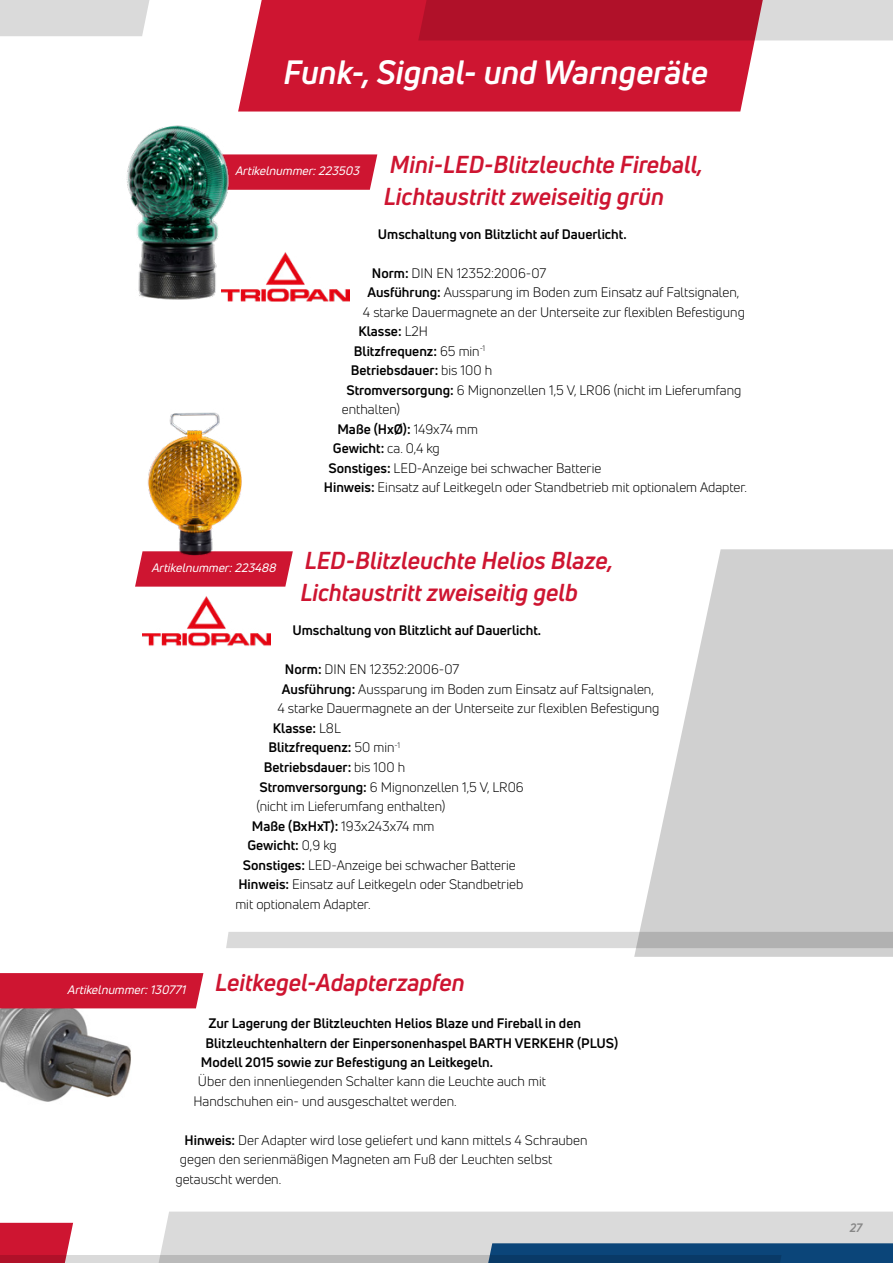
<style>
.page{position:relative;width:893px;height:1263px;background:#fff}
.page>*{position:absolute;margin:0;border:0;box-sizing:border-box;transform-origin:0 0}
.t1{font:italic 700 33px "Uni Neue";color:#fff}
.t2{font:italic 700 24px/31.5px "Uni Neue";color:#ce1531}
.t3{font:13.5px/19.5px "Uni Neue";color:#000}
.t4{font:700 13.5px "Uni Neue";color:#000}
.t5{font:italic 12px "Uni Neue";color:#fff}
.t6{font:italic 700 12px "Uni Neue";color:#878787}
.s1{font-weight:700}
.s2{font-weight:400}
</style>
<div class="page">
<div style="left:0;top:0;width:150px;height:36px;background:#dadada"></div>
<img style="left:142px;top:596px;width:128px;height:50px">
<img style="left:0;top:1008px;width:142px;height:94px">
<svg style="left:135px;top:551px;width:158px;height:36px;background:#d1233d"></svg>
<img style="left:269px;top:252px;width:81px;height:50px">
<svg style="left:269px;top:154px;width:108px;height:36px;background:#d0203b"></svg>
<img style="left:126px;top:125px;width:143px;height:177px">
<svg style="left:634px;top:549px;width:259px;height:408px;fill:#d0d0d0"></svg>
<svg style="left:238px;top:0;width:529px;height:112px;background:#d1243e"></svg>
<svg style="left:417px;top:0;width:476px;height:40px;background:#bc495a"></svg>
<svg style="left:226px;top:932px;width:667px;height:16px;background:#cacaca"></svg>
<svg style="left:0;top:1211px;width:893px;height:52px;background:#b8b6c0"></svg>
<div style="left:0;top:973px;width:203px;height:35px;background:#ce1531"></div>
<img style="left:135px;top:412px;width:138px;height:148px">
<h1 class="t1" style="left:284px;top:51px;width:426px">Funk-, Signal- und Warngeräte</h1>
<h2 class="t2" style="left:384px;top:148px;width:321px;text-indent:-149px"><sub>Artikelnummer:223503</sub> Mini-LED-Blitzleuchte Fireball,<br>Lichtaustritt zweiseitig grün</h2>
<p class="t4" style="left:378px;top:225px;width:250px">Umschaltung von Blitzlicht auf Dauerlicht.</p>
<p class="t3" style="left:372px;top:263px;width:176px"><span class="s1">Norm:</span> DIN EN 12352:2006-07</p>
<p class="t3" style="left:367px;top:283px;width:374px"><span class="s1">Ausführung:</span> Aussparung im Boden zum Einsatz auf Faltsignalen,</p>
<p class="t3" style="left:363px;top:302px;width:383px">4 starke Dauermagnete an der Unterseite zur flexiblen Befestigung</p>
<p class="t4" style="left:358px;top:323px;width:71px">Klasse: <span class="s2">L2H</span></p>
<p class="t4" style="left:354px;top:342px;width:133px">Blitzfrequenz: <span class="s2">65 min</span><sup>-1</sup></p>
<p class="t4" style="left:351px;top:362px;width:143px">Betriebsdauer: <span class="s2">bis 100 h</span></p>
<p class="t3" style="left:346px;top:380px;width:397px"><span class="s1">Stromversorgung:</span> 6 Mignonzellen 1,5 V, LR06 (nicht im Lieferumfang</p>
<p class="t3" style="left:342px;top:400px;width:60px">enthalten)</p>
<p class="t4" style="left:337px;top:420px;width:142px">Maße (HxØ): <span class="s2">149x74 mm</span></p>
<p class="t4" style="left:333px;top:440px;width:109px">Gewicht: <span class="s2">ca. 0,4 kg</span></p>
<p class="t3" style="left:328px;top:458px;width:274px"><span class="s1">Sonstiges:</span> LED-Anzeige bei schwacher Batterie</p>
<p class="t3" style="left:324px;top:478px;width:425px"><span class="s1">Hinweis:</span> Einsatz auf Leitkegeln oder Standbetrieb mit optionalem Adapter.</p>
<p class="t5" style="left:151px;top:561px;width:129px">Artikelnummer:223488</p>
<h2 class="t2" style="left:300px;top:545px;width:315px">LED-Blitzleuchte Helios Blaze,<br>Lichtaustritt zweiseitig gelb</h2>
<p class="t5" style="left:67px;top:982px;width:123px">Artikelnummer:130771</p>
<p class="t4" style="left:292px;top:622px;width:250px">Umschaltung von Blitzlicht auf Dauerlicht.</p>
<p class="t3" style="left:285px;top:660px;width:176px"><span class="s1">Norm:</span> DIN EN 12352:2006-07</p>
<p class="t3" style="left:282px;top:679px;width:374px"><span class="s1">Ausführung:</span> Aussparung im Boden zum Einsatz auf Faltsignalen,</p>
<p class="t3" style="left:277px;top:699px;width:383px">4 starke Dauermagnete an der Unterseite zur flexiblen Befestigung</p>
<p class="t4" style="left:273px;top:720px;width:69px">Klasse: <span class="s2">L8L</span></p>
<p class="t4" style="left:268px;top:739px;width:133px">Blitzfrequenz: <span class="s2">50 min</span><sup>-1</sup></p>
<p class="t4" style="left:264px;top:759px;width:143px">Betriebsdauer: <span class="s2">bis 100 h</span></p>
<p class="t3" style="left:259px;top:777px;width:266px"><span class="s1">Stromversorgung:</span> 6 Mignonzellen 1,5 V, LR06</p>
<p class="t3" style="left:256px;top:796px;width:191px">(nicht im Lieferumfang enthalten)</p>
<p class="t4" style="left:252px;top:817px;width:184px">Maße (BxHxT): <span class="s2">193x243x74 mm</span></p>
<p class="t4" style="left:247px;top:837px;width:91px">Gewicht: <span class="s2">0,9 kg</span></p>
<p class="t3" style="left:243px;top:855px;width:274px"><span class="s1">Sonstiges:</span> LED-Anzeige bei schwacher Batterie</p>
<p class="t3" style="left:238px;top:874px;width:286px"><span class="s1">Hinweis:</span> Einsatz auf Leitkegeln oder Standbetrieb</p>
<p class="t3" style="left:235px;top:894px;width:137px">mit optionalem Adapter.</p>
<h2 class="t2" style="left:215px;top:966px;width:251px">Leitkegel-Adapterzapfen</h2>
<p class="t4" style="left:208px;top:1015px;width:374px">Zur Lagerung der Blitzleuchten Helios Blaze und Fireball in den</p>
<p class="t4" style="left:205px;top:1034px;width:414px">Blitzleuchtenhaltern der Einpersonenhaspel BARTH VERKEHR (PLUS)</p>
<p class="t4" style="left:201px;top:1054px;width:293px">Modell 2015 sowie zur Befestigung an Leitkegeln.</p>
<p class="t3" style="left:193px;top:1072px;width:354px;text-indent:4px">Über den innenliegenden Schalter kann die Leuchte auch mit<br>Handschuhen ein- und ausgeschaltet werden.</p>
<p class="t3" style="left:184px;top:1130px;width:404px"><span class="s1">Hinweis:</span> Der Adapter wird lose geliefert und kann mittels 4 Schrauben</p>
<p class="t3" style="left:180px;top:1150px;width:374px">gegen den serienmäßigen Magneten am Fuß der Leuchten selbst</p>
<p class="t3" style="left:175px;top:1169px;width:107px">getauscht werden.</p>
<p class="t6" style="left:850px;top:1220px;width:14px">27</p>
</div>
